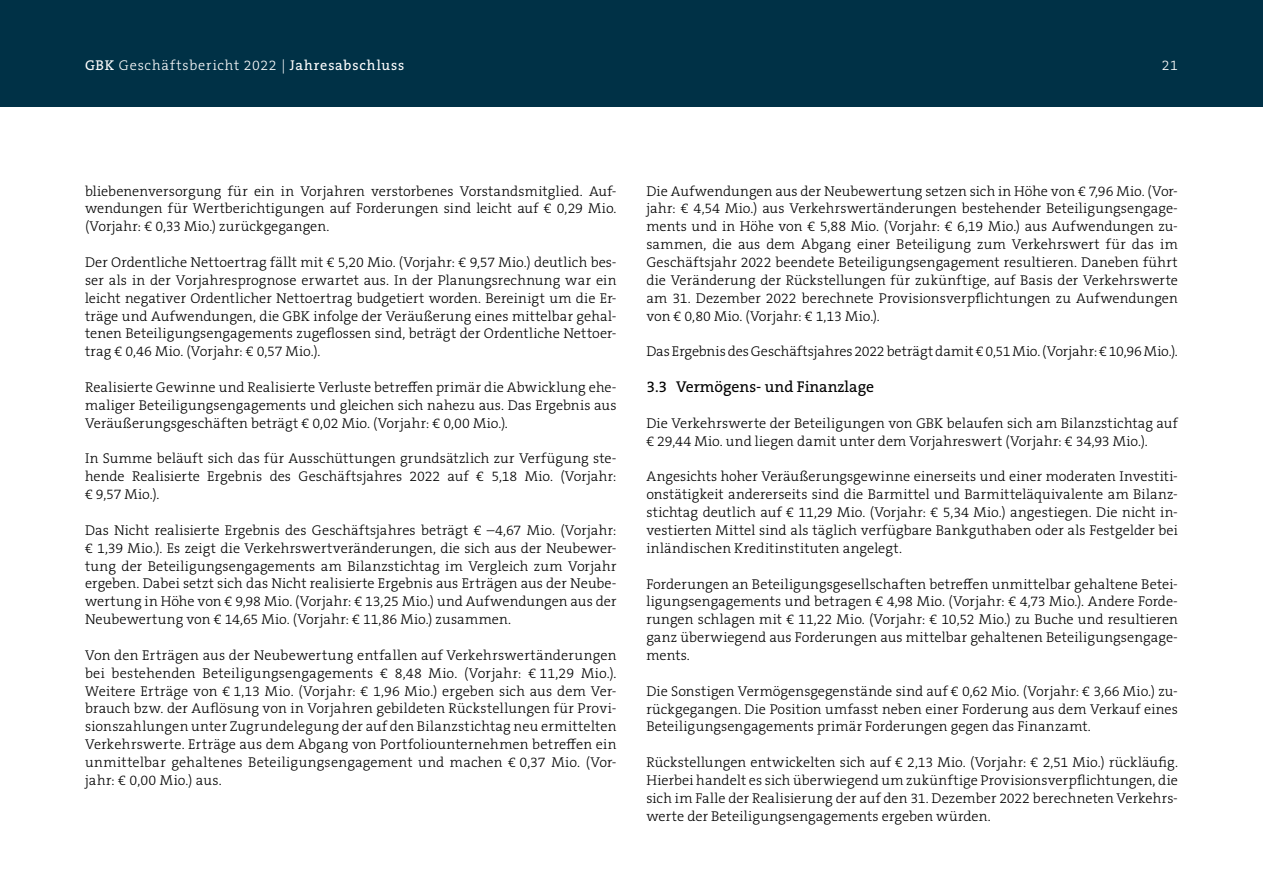
<style>
.page{position:relative;width:1263px;height:893px;background:#fff}
.page>*{position:absolute;margin:0;border:0;box-sizing:border-box;transform-origin:0 0}
.t1{font:15.75px "The Serif B W5 Plain";color:#000}
.t2{font:300 14.25px/17.9px "The Serif B W3";letter-spacing:.005em;color:#000;text-align:justify}
.t3{font:300 14.25px "The Serif B W3";letter-spacing:.055em;color:#fff}
.s1{font-family:"The Serif B W5 Plain";font-weight:400}
</style>
<div class="page">
<div style="left:0;top:0;width:1263px;height:106px;background:#003146"></div>
<p class="t3" style="left:85px;top:56px;width:321px"><span class="s1">GBK</span> Geschäftsbericht 2022 | <span class="s1">Jahresabschluss</span></p>
<p class="t3" style="left:1162px;top:56px;width:18px">21</p>
<p class="t2" style="left:85px;top:182px;width:533px">bliebenenversorgung für ein in Vorjahren verstorbenes Vorstandsmitglied. Auf&shy;wendungen für Wertberichtigungen auf Forderungen sind leicht auf € 0,29 Mio. (Vorjahr: € 0,33 Mio.) zurückgegangen.</p>
<p class="t2" style="left:85px;top:253px;width:533px">Der Ordentliche Nettoertrag fällt mit € 5,20 Mio. (Vorjahr: € 9,57 Mio.) deutlich bes&shy;ser als in der Vorjahresprognose erwartet aus. In der Planungsrechnung war ein leicht negativer Ordentlicher Nettoertrag budgetiert worden. Bereinigt um die Er&shy;träge und Aufwendungen, die GBK infolge der Veräußerung eines mittelbar gehal&shy;tenen Beteiligungsengagements zugeflossen sind, beträgt der Ordentliche Nettoer&shy;trag € 0,46 Mio. (Vorjahr: € 0,57 Mio.).</p>
<p class="t2" style="left:85px;top:378px;width:533px">Realisierte Gewinne und Realisierte Verluste betreffen primär die Abwicklung ehe&shy;maliger Beteiligungsengagements und gleichen sich nahezu aus. Das Ergebnis aus Veräußerungsgeschäften beträgt € 0,02 Mio. (Vorjahr: € 0,00 Mio.).</p>
<p class="t2" style="left:85px;top:450px;width:533px">In Summe beläuft sich das für Ausschüttungen grundsätzlich zur Verfügung ste&shy;hende Realisierte Ergebnis des Geschäftsjahres 2022 auf € 5,18 Mio. (Vorjahr: € 9,57 Mio.).</p>
<p class="t2" style="left:85px;top:521px;width:533px">Das Nicht realisierte Ergebnis des Geschäftsjahres beträgt € –4,67 Mio. (Vorjahr: € 1,39 Mio.). Es zeigt die Verkehrswertveränderungen, die sich aus der Neubewer&shy;tung der Beteiligungsengagements am Bilanzstichtag im Vergleich zum Vorjahr ergeben. Dabei setzt sich das Nicht realisierte Ergebnis aus Erträgen aus der Neube&shy;wertung in Höhe von € 9,98 Mio. (Vorjahr: € 13,25 Mio.) und Aufwendungen aus der Neubewertung von € 14,65 Mio. (Vorjahr: € 11,86 Mio.) zusammen.</p>
<p class="t2" style="left:85px;top:646px;width:533px">Von den Erträgen aus der Neubewertung entfallen auf Verkehrswertänderungen bei bestehenden Beteiligungsengagements € 8,48 Mio. (Vorjahr: € 11,29 Mio.).<br>Weitere Erträge von € 1,13 Mio. (Vorjahr: € 1,96 Mio.) ergeben sich aus dem Ver&shy;brauch bzw. der Auflösung von in Vorjahren gebildeten Rückstellungen für Provi&shy;sionszahlungen unter Zugrundelegung der auf den Bilanzstichtag neu ermittelten Verkehrswerte. Erträge aus dem Abgang von Portfoliounternehmen betreffen ein unmittelbar gehaltenes Beteiligungsengagement und machen € 0,37 Mio. (Vor&shy;jahr: € 0,00 Mio.) aus.</p>
<p class="t2" style="left:646px;top:182px;width:533px">Die Aufwendungen aus der Neubewertung setzen sich in Höhe von € 7,96 Mio. (Vor&shy;jahr: € 4,54 Mio.) aus Verkehrswertänderungen bestehender Beteiligungsengage&shy;ments und in Höhe von € 5,88 Mio. (Vorjahr: € 6,19 Mio.) aus Aufwendungen zu&shy;sammen, die aus dem Abgang einer Beteiligung zum Verkehrswert für das im Geschäftsjahr 2022 beendete Beteiligungsengagement resultieren. Daneben führt die Veränderung der Rückstellungen für zukünftige, auf Basis der Verkehrswerte am 31. Dezember 2022 berechnete Provisionsverpflichtungen zu Aufwendungen von € 0,80 Mio. (Vorjahr: € 1,13 Mio.).</p>
<p class="t2" style="left:646px;top:343px;width:533px">Das Ergebnis des Geschäftsjahres 2022 beträgt damit € 0,51 Mio. (Vorjahr: € 10,96 Mio.).</p>
<p class="t1" style="left:646px;top:376px;width:229px">3.3 Vermögens- und Finanzlage</p>
<p class="t2" style="left:646px;top:414px;width:533px">Die Verkehrswerte der Beteiligungen von GBK belaufen sich am Bilanzstichtag auf € 29,44 Mio. und liegen damit unter dem Vorjahreswert (Vorjahr: € 34,93 Mio.).</p>
<p class="t2" style="left:646px;top:468px;width:533px">Angesichts hoher Veräußerungsgewinne einerseits und einer moderaten Investiti&shy;onstätigkeit andererseits sind die Barmittel und Barmitteläquivalente am Bilanz&shy;stichtag deutlich auf € 11,29 Mio. (Vorjahr: € 5,34 Mio.) angestiegen. Die nicht in&shy;vestierten Mittel sind als täglich verfügbare Bankguthaben oder als Festgelder bei inländischen Kreditinstituten angelegt.</p>
<p class="t2" style="left:646px;top:575px;width:533px">Forderungen an Beteiligungsgesellschaften betreffen unmittelbar gehaltene Betei&shy;ligungsengagements und betragen € 4,98 Mio. (Vorjahr: € 4,73 Mio.). Andere Forde&shy;rungen schlagen mit € 11,22 Mio. (Vorjahr: € 10,52 Mio.) zu Buche und resultieren ganz überwiegend aus Forderungen aus mittelbar gehaltenen Beteiligungsengage&shy;ments.</p>
<p class="t2" style="left:646px;top:682px;width:533px">Die Sonstigen Vermögensgegenstände sind auf € 0,62 Mio. (Vorjahr: € 3,66 Mio.) zu&shy;rückgegangen. Die Position umfasst neben einer Forderung aus dem Verkauf eines Beteiligungsengagements primär Forderungen gegen das Finanzamt.</p>
<p class="t2" style="left:646px;top:753px;width:533px">Rückstellungen entwickelten sich auf € 2,13 Mio. (Vorjahr: € 2,51 Mio.) rückläufig.<br>Hierbei handelt es sich überwiegend um zukünftige Provisionsverpflichtungen, die sich im Falle der Realisierung der auf den 31. Dezember 2022 berechneten Verkehrs&shy;werte der Beteiligungsengagements ergeben würden.</p>
</div>
